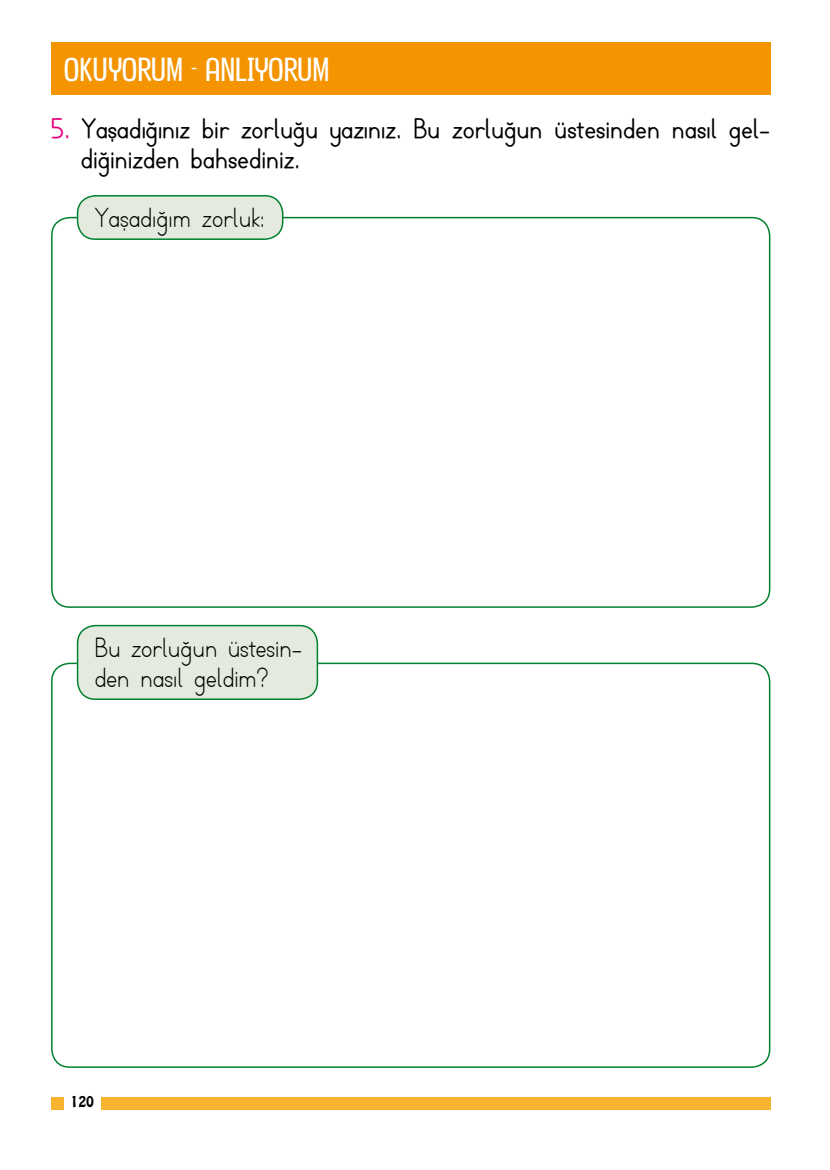
<style>
.page{position:relative;width:830px;height:1170px;background:#fff}
.page>*{position:absolute;margin:0;border:0;box-sizing:border-box;transform-origin:0 0}
.t1{font:700 27px/30px "TTKB Dik Temel Abece";color:#000}
.t2{font:27px/30px "TTKB Dik Temel Abece";color:#000}
.t3{font:21px "Subpear";color:#fff}
.t4{font:13.5px "Hobo Std";color:#000}
.s1{color:#e2007a}
</style>
<div class="page">
<div style="left:51px;top:43px;width:719px;height:52px;background:#f39400"></div>
<div style="left:51px;top:1097px;width:719px;height:12px;background:#f8b331"></div>
<div style="left:64px;top:1083px;width:36px;height:35px;background:#fff"></div>
<div style="left:51px;top:217px;width:719px;height:390px;border:2px solid #018130;border-radius:18px"></div>
<div style="left:77px;top:196px;width:205px;height:43px;background:#e4eadd;border-radius:18px"></div>
<div style="left:77px;top:195px;width:206px;height:45px;border:2px solid #018130;border-radius:18px"></div>
<div style="left:77px;top:625px;width:240px;height:74px;background:#e4eadd;border-radius:18px"></div>
<div style="left:77px;top:624px;width:241px;height:76px;border:2px solid #018130;border-radius:18px"></div>
<p class="t3" style="left:64px;top:62px;width:267px">OKUYORUM - ANLIYORUM</p>
<p class="t1" style="left:81px;top:114px;width:690px;text-indent:-30px"><span class="s1">5.</span> Yaşadığınız bir zorluğu yazınız. Bu zorluğun üstesinden nasıl gel&shy;diğinizden bahsediniz.</p>
<p class="t2" style="left:95px;top:203px;width:171px">Yaşadığım zorluk:</p>
<p class="t2" style="left:95px;top:633px;width:209px">Bu zorluğun üstesin&shy;den nasıl geldim?</p>
<p class="t4" style="left:70px;top:1091px;width:25px">120</p>
</div>
